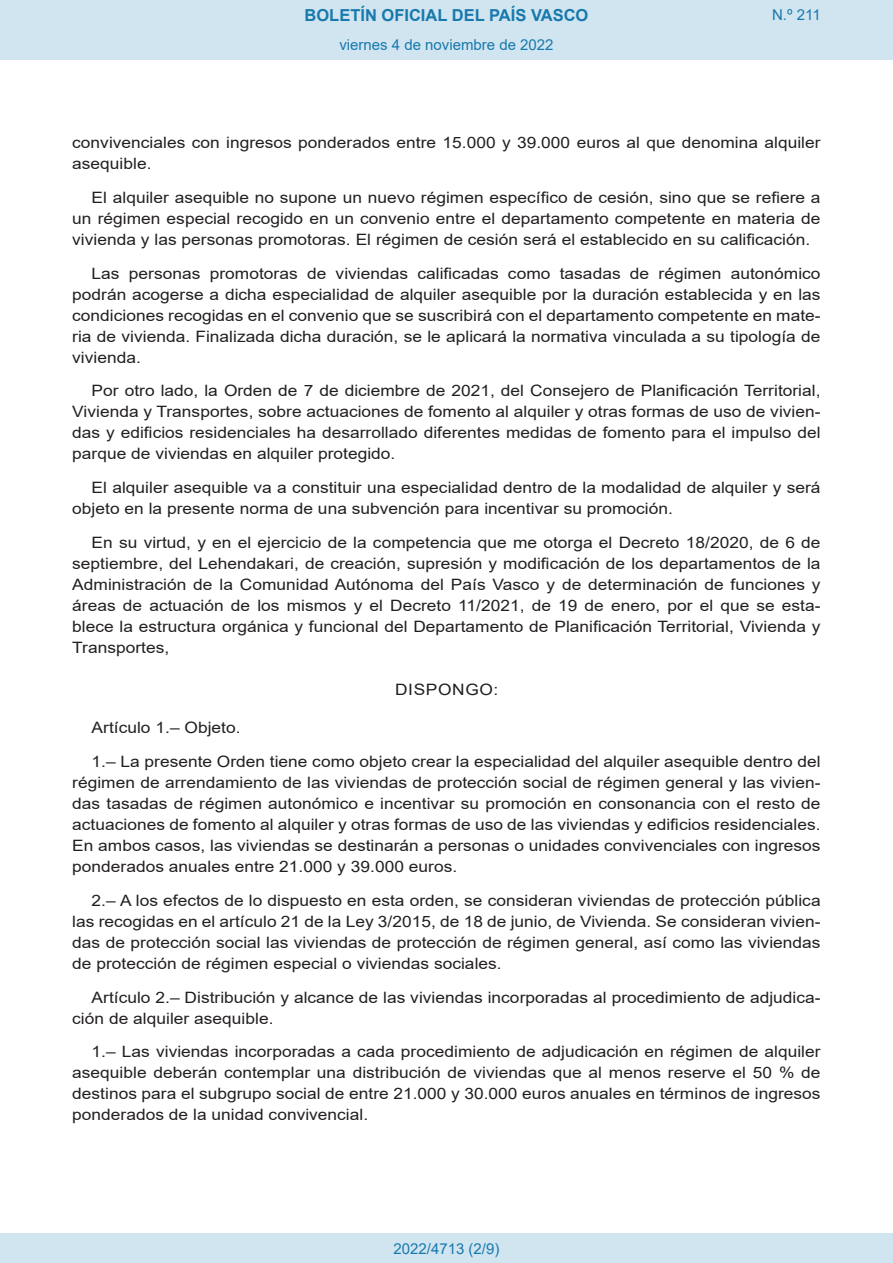
<style>
.page{position:relative;width:893px;height:1263px;background:#fff}
.page>*{position:absolute;margin:0;border:0;box-sizing:border-box;transform-origin:0 0}
.t1{font:700 16.5px "Arial";color:#1879ad}
.BOPVDetalle{font:15.6px/21px "Arial";color:#231f20;text-align:justify;scale:1.11 1}
.BOPVClave{font:15.6px "Arial";letter-spacing:.035em;color:#231f20;scale:1.11 1}
.Paginacion_Centro{font:15px "Arial";color:#1879ad}
</style>
<div class="page">
<div style="left:0;top:0;width:893px;height:60px;background:#d0e5f0"></div>
<div style="left:0;top:1233px;width:893px;height:30px;background:#d0e5f0"></div>
<p class="t1" style="left:305px;top:3px;width:285px">BOLETÍN OFICIAL DEL PAÍS VASCO</p>
<p class="Paginacion_Centro" style="left:339px;top:35px;width:216px">viernes 4 de noviembre de 2022</p>
<p class="Paginacion_Centro" style="left:772px;top:5px;width:50px">N.º 211</p>
<p class="BOPVDetalle" style="left:72px;top:132px;width:676px">convivenciales con ingresos ponderados entre 15.000 y 39.000 euros al que denomina alquiler asequible.</p>
<p class="BOPVDetalle" style="left:72px;top:187px;width:676px;text-indent:19px">El alquiler asequible no supone un nuevo régimen específico de cesión, sino que se refiere a un régimen especial recogido en un convenio entre el departamento competente en materia de vivienda y las personas promotoras. El régimen de cesión será el establecido en su calificación.</p>
<p class="BOPVDetalle" style="left:72px;top:263px;width:676px;text-indent:19px">Las personas promotoras de viviendas calificadas como tasadas de régimen autonómico podrán acogerse a dicha especialidad de alquiler asequible por la duración establecida y en las condiciones recogidas en el convenio que se suscribirá con el departamento competente en mate&shy;ria de vivienda. Finalizada dicha duración, se le aplicará la normativa vinculada a su tipología de vivienda.</p>
<p class="BOPVDetalle" style="left:72px;top:380px;width:676px;text-indent:19px">Por otro lado, la Orden de 7 de diciembre de 2021, del Consejero de Planificación Territorial, Vivienda y Transportes, sobre actuaciones de fomento al alquiler y otras formas de uso de vivien&shy;das y edificios residenciales ha desarrollado diferentes medidas de fomento para el impulso del parque de viviendas en alquiler protegido.</p>
<p class="BOPVDetalle" style="left:72px;top:477px;width:676px;text-indent:19px">El alquiler asequible va a constituir una especialidad dentro de la modalidad de alquiler y será objeto en la presente norma de una subvención para incentivar su promoción.</p>
<p class="BOPVDetalle" style="left:72px;top:532px;width:676px;text-indent:19px">En su virtud, y en el ejercicio de la competencia que me otorga el Decreto 18/2020, de 6 de septiembre, del Lehendakari, de creación, supresión y modificación de los departamentos de la Administración de la Comunidad Autónoma del País Vasco y de determinación de funciones y áreas de actuación de los mismos y el Decreto 11/2021, de 19 de enero, por el que se esta&shy;blece la estructura orgánica y funcional del Departamento de Planificación Territorial, Vivienda y Transportes,</p>
<p class="BOPVClave" style="left:395px;top:679px;width:94px">DISPONGO:</p>
<p class="BOPVDetalle" style="left:92px;top:717px;width:136px">Artículo 1.– Objeto.</p>
<p class="BOPVDetalle" style="left:72px;top:751px;width:676px;text-indent:19px">1.– La presente Orden tiene como objeto crear la especialidad del alquiler asequible dentro del régimen de arrendamiento de las viviendas de protección social de régimen general y las vivien&shy;das tasadas de régimen autonómico e incentivar su promoción en consonancia con el resto de actuaciones de fomento al alquiler y otras formas de uso de las viviendas y edificios residenciales.<br>En ambos casos, las viviendas se destinarán a personas o unidades convivenciales con ingresos ponderados anuales entre 21.000 y 39.000 euros.</p>
<p class="BOPVDetalle" style="left:72px;top:890px;width:676px;text-indent:19px">2.– A los efectos de lo dispuesto en esta orden, se consideran viviendas de protección pública las recogidas en el artículo 21 de la Ley 3/2015, de 18 de junio, de Vivienda. Se consideran vivien&shy;das de protección social las viviendas de protección de régimen general, así como las viviendas de protección de régimen especial o viviendas sociales.</p>
<p class="BOPVDetalle" style="left:72px;top:986px;width:676px;text-indent:19px">Artículo 2.– Distribución y alcance de las viviendas incorporadas al procedimiento de adjudica&shy;ción de alquiler asequible.</p>
<p class="BOPVDetalle" style="left:72px;top:1041px;width:676px;text-indent:19px">1.– Las viviendas incorporadas a cada procedimiento de adjudicación en régimen de alquiler asequible deberán contemplar una distribución de viviendas que al menos reserve el 50 % de destinos para el subgrupo social de entre 21.000 y 30.000 euros anuales en términos de ingresos ponderados de la unidad convivencial.</p>
<p class="Paginacion_Centro" style="left:393px;top:1238px;width:107px">2022/4713 (2/9)</p>
</div>
